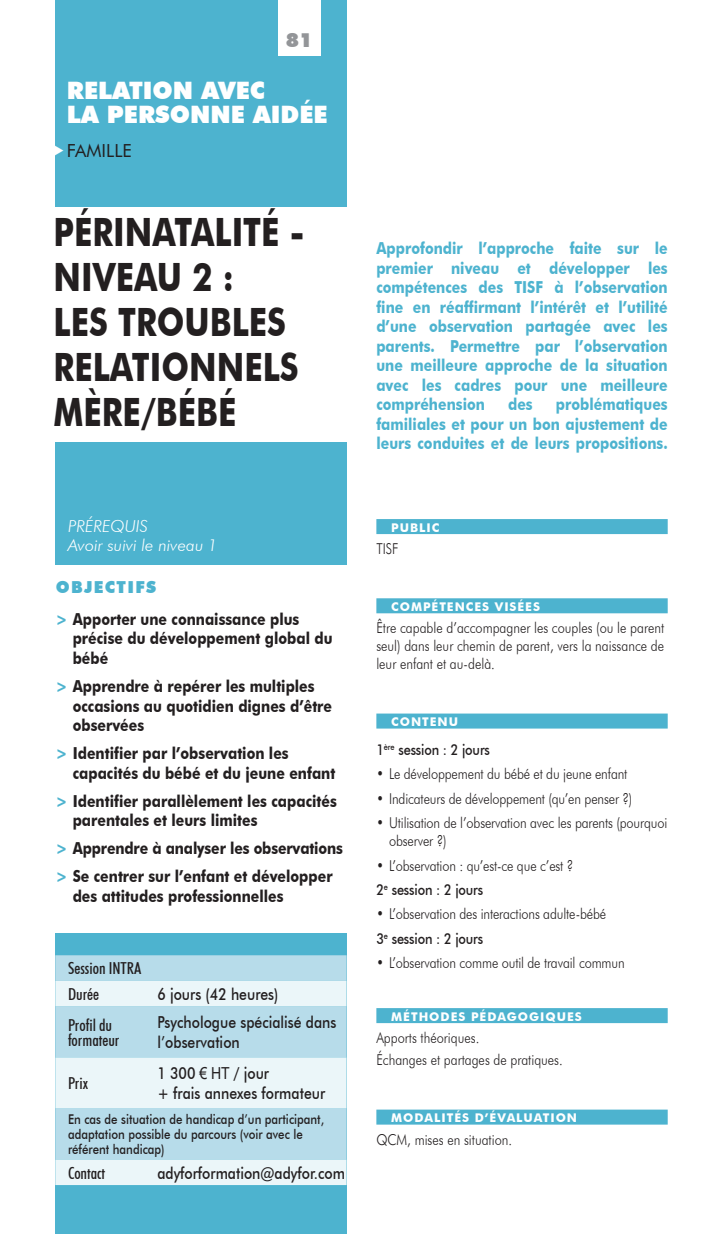
<style>
.page{position:relative;width:723px;height:1234px;background:#fff}
.page>*{position:absolute;margin:0;border:0;box-sizing:border-box;transform-origin:0 0}
.t1{font:700 39px/45px "Futura BT";color:#231f20;scale:.83 1}
.t2{font:900 24px/24px "Futura BT";color:#fff}
.t3{font:900 19.5px "Futura BT";color:#939598}
.t4{font:18px "Futura BT";color:#231f20}
.t5{font:700 16.5px/19.5px "Futura BT";color:#231f20;scale:.85 1}
.t6{font:700 16.5px/19.5px "Futura BT";color:#4db3cf;text-align:justify;scale:.85 1}
.t7{font:500 16.5px/19.5px "Futura BT";color:#231f20;scale:.85 1}
.t8{font:500 condensed 16.5px/25.5px "Futura BT";color:#231f20}
.t9{font:italic 300 16.5px/19.5px "Futura BT";color:#fff}
.t10{font:300 15px/18px "Futura BT";letter-spacing:-.01em;color:#231f20;scale:.85 1}
.t11{font:500 15px "Futura BT";letter-spacing:-.01em;color:#231f20;scale:.85 1}
.t12{font:500 13.5px/15px "Futura BT";color:#231f20;scale:.85 1}
.t13{font:700 12px "Futura BT";letter-spacing:.08em;color:#fff}
.s1{font-weight:900;color:#4db3cf}
.s2{color:#4db3cf}
.s3{font-family:"Arial";font-weight:400}
.s4{font-weight:500}
</style>
<div class="page">
<div style="left:55px;top:933px;width:292px;height:300px;background:#4db3cf"></div>
<div style="left:55px;top:0;width:292px;height:564px;background:#4db3cf"></div>
<div style="left:54px;top:208px;width:301px;height:233px;background:#fff"></div>
<div style="left:376px;top:519px;width:292px;height:15px;background:#4db3cf"></div>
<div style="left:376px;top:598px;width:292px;height:15px;background:#4db3cf"></div>
<div style="left:376px;top:713px;width:292px;height:15px;background:#4db3cf"></div>
<div style="left:376px;top:1007px;width:292px;height:15px;background:#4db3cf"></div>
<div style="left:376px;top:1109px;width:292px;height:15px;background:#4db3cf"></div>
<div style="left:55px;top:955px;width:292px;height:25px;background:#b7dcea"></div>
<svg style="left:55px;top:980px;width:292px;height:204px;background:#cfe8f1"></svg>
<div style="left:278px;top:0;width:42px;height:55px;background:#fff"></div>
<h3 class="t3" style="left:286px;top:28px;width:28px">81</h3>
<h2 class="t2" style="left:67px;top:78px;width:262px">RELATION AVEC<br>LA PERSONNE AIDÉE</h2>
<p class="t4" style="left:67px;top:140px;width:66px">FAMILLE</p>
<h1 class="t1" style="left:54px;top:209px;width:304px">PÉRINATALITÉ -<br>NIVEAU 2 :<br>LES TROUBLES<br>RELATIONNELS<br>MÈRE/BÉBÉ</h1>
<p class="t9" style="left:68px;top:516px;width:151px">PRÉREQUIS<br>Avoir suivi le niveau 1</p>
<p class="t5" style="left:56px;top:570px;width:288px;line-height:32.2px"><span class="s1">OBJECTIFS<br></span><span class="s2">&gt;</span> Apporter une connaissance plus</p>
<p class="t5" style="left:73px;top:628px;width:307px">précise du développement global du bébé</p>
<p class="t5" style="left:73px;top:676px;width:307px;text-indent:-17px"><span class="s2">&gt;</span> Apprendre à repérer les multiples occasions au quotidien dignes d’être observées</p>
<p class="t5" style="left:73px;top:743px;width:310px;text-indent:-17px"><span class="s2">&gt;</span> Identifier par l’observation les capacités du bébé et du jeune enfant</p>
<p class="t5" style="left:73px;top:790px;width:312px;text-indent:-17px"><span class="s2">&gt;</span> Identifier parallèlement les capacités parentales et leurs limites</p>
<p class="t5" style="left:56px;top:833px;width:339px;line-height:28px"><span class="s2">&gt;</span> Apprendre à analyser les observations <span class="s2">&gt;</span> Se centrer sur l’enfant et développer</p>
<p class="t5" style="left:73px;top:885px;width:249px">des attitudes professionnelles</p>
<p class="t8" style="left:68px;top:955px;width:75px">Session INTRA<br>Durée</p>
<p class="t7" style="left:157px;top:983px;width:144px">6 jours (42 heures)</p>
<p class="t8" style="left:68px;top:1016px;width:53px;line-height:15px">Profil du formateur</p>
<p class="t7" style="left:157px;top:1012px;width:212px">Psychologue spécialisé dans l’observation</p>
<p class="t8" style="left:68px;top:1070px;width:22px">Prix</p>
<p class="t7" style="left:157px;top:1063px;width:199px">1 300 <span class="s3">€ HT</span> / jour<br>+ frais annexes formateur</p>
<p class="t12" style="left:68px;top:1111px;width:303px">En cas de situation de handicap d’un participant, adaptation possible du parcours (voir avec le référent handicap)</p>
<p class="t8" style="left:68px;top:1159px;width:39px">Contact</p>
<p class="t7" style="left:157px;top:1162px;width:222px">adyforformation@adyfor.com</p>
<p class="t6" style="left:376px;top:238px;width:344px">Approfondir l’approche faite sur le premier niveau et développer les compétences des TISF à l’observation fine en réaffirmant l’intérêt et l’utilité d’une observation partagée avec les parents. Permettre par l’observation une meilleure approche de la situation avec les cadres pour une meilleure compréhension</p>
<p class="t6" style="left:376px;top:394px;width:344px;text-indent:179px">problématiques familiales et pour un bon ajustement de leurs conduites et de leurs propositions.</p>
<p class="t6" style="left:508px;top:394px;width:30px">des</p>
<p class="t13" style="left:391px;top:520px;width:50px">PUBLIC</p>
<p class="t10" style="left:376px;top:539px;width:28px">TISF</p>
<p class="t13" style="left:391px;top:599px;width:150px">COMPÉTENCES VISÉES</p>
<p class="t10" style="left:376px;top:618px;width:340px;text-align:justify">Être capable d’accompagner les couples (ou le parent seul) dans leur chemin de parent, vers la naissance de leur enfant et au-delà.</p>
<p class="t13" style="left:391px;top:714px;width:68px">CONTENU</p>
<p class="t11" style="left:376px;top:740px;width:135px">1<sup>ère</sup> session : 2 jours</p>
<p class="t10" style="left:376px;top:764px;width:297px">• Le développement du bébé et du jeune enfant</p>
<p class="t10" style="left:376px;top:789px;width:303px">• Indicateurs de développement (qu’en penser ?)</p>
<p class="t10" style="left:389px;top:813px;width:329px;text-indent:-13px">• Utilisation de l’observation avec les parents (pourquoi observer ?)</p>
<p class="t10" style="left:376px;top:852px;width:233px;line-height:24.5px">• L’observation : qu’est-ce que c’est ?<br><span class="s4">2</span><sup>e</sup> <span class="s4">session : 2 jours</span></p>
<p class="t10" style="left:376px;top:901px;width:272px;line-height:24.5px">• L’observation des interactions adulte-bébé<br><span class="s4">3</span><sup>e</sup> <span class="s4">session : 2 jours</span></p>
<p class="t10" style="left:376px;top:953px;width:294px">• L’observation comme outil de travail commun</p>
<p class="t13" style="left:391px;top:1009px;width:192px">MÉTHODES PÉDAGOGIQUES</p>
<p class="t10" style="left:376px;top:1026px;width:221px;line-height:22.2px">Apports théoriques.<br>Échanges et partages de pratiques.</p>
<p class="t13" style="left:391px;top:1110px;width:187px">MODALITÉS D’ÉVALUATION</p>
<p class="t10" style="left:376px;top:1129px;width:161px">QCM, mises en situation.</p>
</div>
